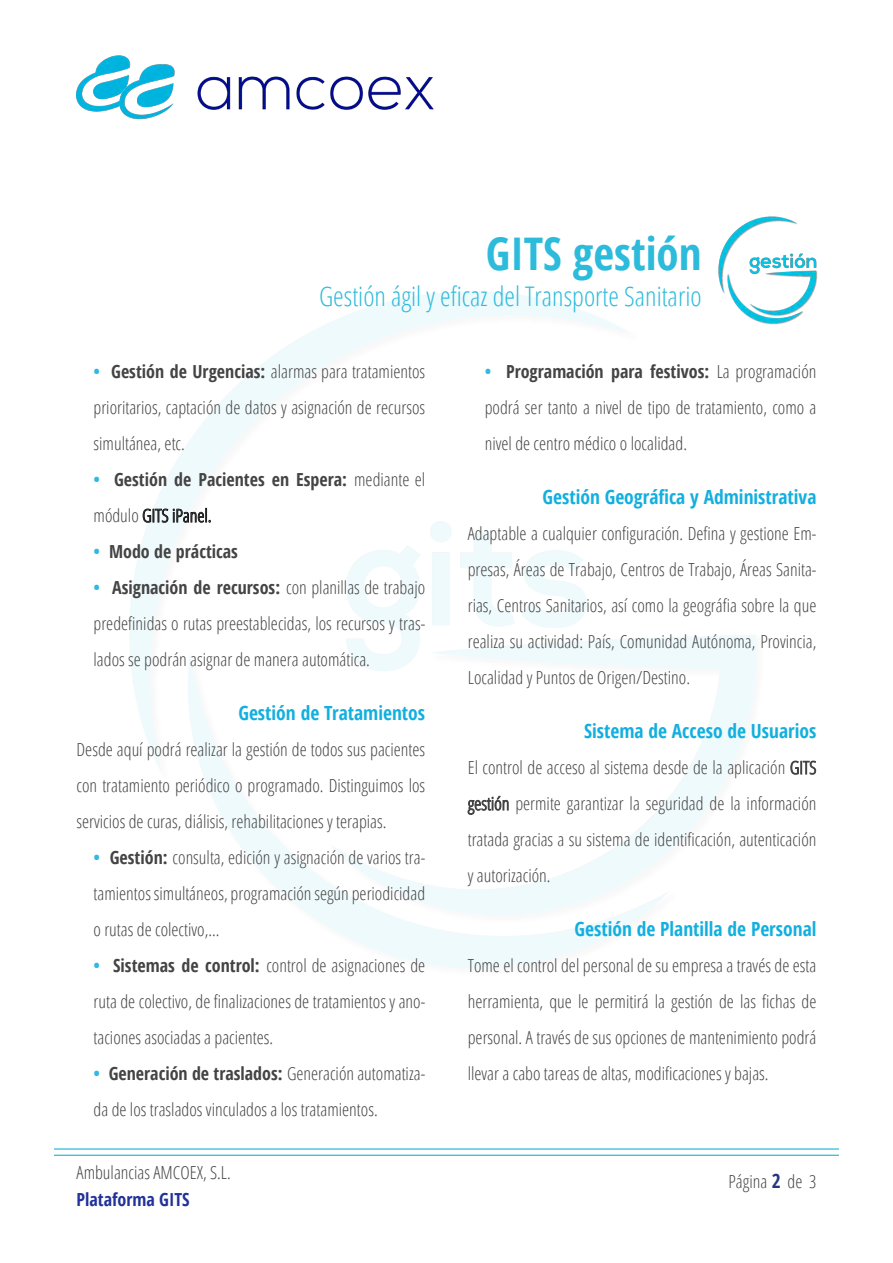
<style>
.page{position:relative;width:893px;height:1263px;background:#fff}
.page>*{position:absolute;margin:0;border:0;box-sizing:border-box;transform-origin:0 0}
.t1{font:700 condensed 45px "Open Sans";color:#2dbbdc}
.t2{font:300 condensed 27px "Open Sans";color:#2dbbdc}
.t3{font:700 condensed 19.5px "Open Sans";color:#13afdf}
.t4{font:700 condensed 19.5px "Open Sans";color:#283583}
.t5{font:300 condensed 18px/36px "Open Sans";color:#454444;text-align:justify}
.t6{font:700 condensed 18px/36px "Open Sans";color:#454444}
.t7{font:700 condensed 18px "Open Sans";color:#213298}
.s1{font-weight:700;color:#32b9e3}
.s2{font-weight:700}
.s3{color:#32b9e3}
.s4{font-weight:300}
</style>
<div class="page">
<img style="left:77px;top:55px;width:357px;height:65px">
<hr style="left:54px;top:1148px;width:785px;height:2px;background:#2dbbdc">
<hr style="left:54px;top:1154px;width:785px;height:2px;background:#2dbbdc">
<svg style="left:142px;top:501px;width:69px;height:22px"></svg>
<svg style="left:790px;top:760px;width:26px;height:15px"></svg>
<svg style="left:467px;top:795px;width:42px;height:20px"></svg>
<img style="left:719px;top:216px;width:98px;height:108px">
<h1 class="t1" style="left:486px;top:222px;width:217px">GITS gestión</h1>
<h2 class="t2" style="left:319px;top:278px;width:384px">Gestión ágil y eficaz del Transporte Sanitario</h2>
<p class="t5" style="left:94px;top:353px;width:333px"><span class="s1">•</span> <span class="s2">Gestión de Urgencias:</span> alarmas para tratamientos prioritarios, captación de datos y asignación de recursos simultánea, etc.</p>
<p class="t6" style="left:94px;top:461px;width:333px"><span class="s3">•</span> Gestión de Pacientes en Espera: <span class="s4">mediante el módulo GITS iPanel.</span></p>
<p class="t6" style="left:94px;top:533px;width:146px"><span class="s3">•</span> Modo de prácticas</p>
<p class="t5" style="left:94px;top:569px;width:333px"><span class="s1">•</span> <span class="s2">Asignación de recursos:</span> con planillas de trabajo predefinidas o rutas preestablecidas, los recursos y tras&shy;lados se podrán asignar de manera automática.</p>
<p class="t3" style="left:238px;top:699px;width:188px">Gestión de Tratamientos</p>
<p class="t5" style="left:77px;top:731px;width:350px">Desde aquí podrá realizar la gestión de todos sus pacientes con tratamiento periódico o programado. Distinguimos los servicios de curas, diálisis, rehabilitaciones y terapias.</p>
<p class="t5" style="left:94px;top:839px;width:333px"><span class="s1">•</span> <span class="s2">Gestión:</span> consulta, edición y asignación de varios tra&shy;tamientos simultáneos, programación según periodicidad o rutas de colectivo,...</p>
<p class="t5" style="left:94px;top:947px;width:333px"><span class="s1">•</span> <span class="s2">Sistemas de control:</span> control de asignaciones de ruta de colectivo, de finalizaciones de tratamientos y ano&shy;taciones asociadas a pacientes.</p>
<p class="t5" style="left:94px;top:1055px;width:333px"><span class="s1">•</span> <span class="s2">Generación de traslados:</span> Generación automatiza&shy;da de los traslados vinculados a los tratamientos.</p>
<p class="t5" style="left:77px;top:1154px;width:156px">Ambulancias AMCOEX, S.L.</p>
<p class="t7" style="left:77px;top:1187px;width:115px">Plataforma GITS</p>
<p class="t5" style="left:485px;top:353px;width:333px"><span class="s1">•</span> <span class="s2">Programación para festivos:</span> La programación podrá ser tanto a nivel de tipo de tratamiento, como a nivel de centro médico o localidad.</p>
<p class="t3" style="left:542px;top:483px;width:275px">Gestión Geográfica y Administrativa</p>
<p class="t5" style="left:468px;top:515px;width:350px">Adaptable a cualquier configuración. Defina y gestione Em&shy;presas, Áreas de Trabajo, Centros de Trabajo, Áreas Sanita&shy;rias, Centros Sanitarios, así como la geográfia sobre la que realiza su actividad: País, Comunidad Autónoma, Provincia, Localidad y Puntos de Origen/Destino.</p>
<p class="t3" style="left:584px;top:717px;width:234px">Sistema de Acceso de Usuarios</p>
<p class="t5" style="left:468px;top:749px;width:350px">El control de acceso al sistema desde de la aplicación GITS gestión permite garantizar la seguridad de la información tratada gracias a su sistema de identificación, autenticación y autorización.</p>
<p class="t3" style="left:575px;top:915px;width:243px">Gestión de Plantilla de Personal</p>
<p class="t5" style="left:468px;top:947px;width:350px">Tome el control del personal de su empresa a través de esta herramienta, que le permitirá la gestión de las fichas de personal. A través de sus opciones de mantenimiento podrá llevar a cabo tareas de altas, modificaciones y bajas.</p>
<p class="t4" style="left:772px;top:1167px;width:11px">2</p>
<p class="t5" style="left:728px;top:1163px;width:89px">Página de 3</p>
</div>
